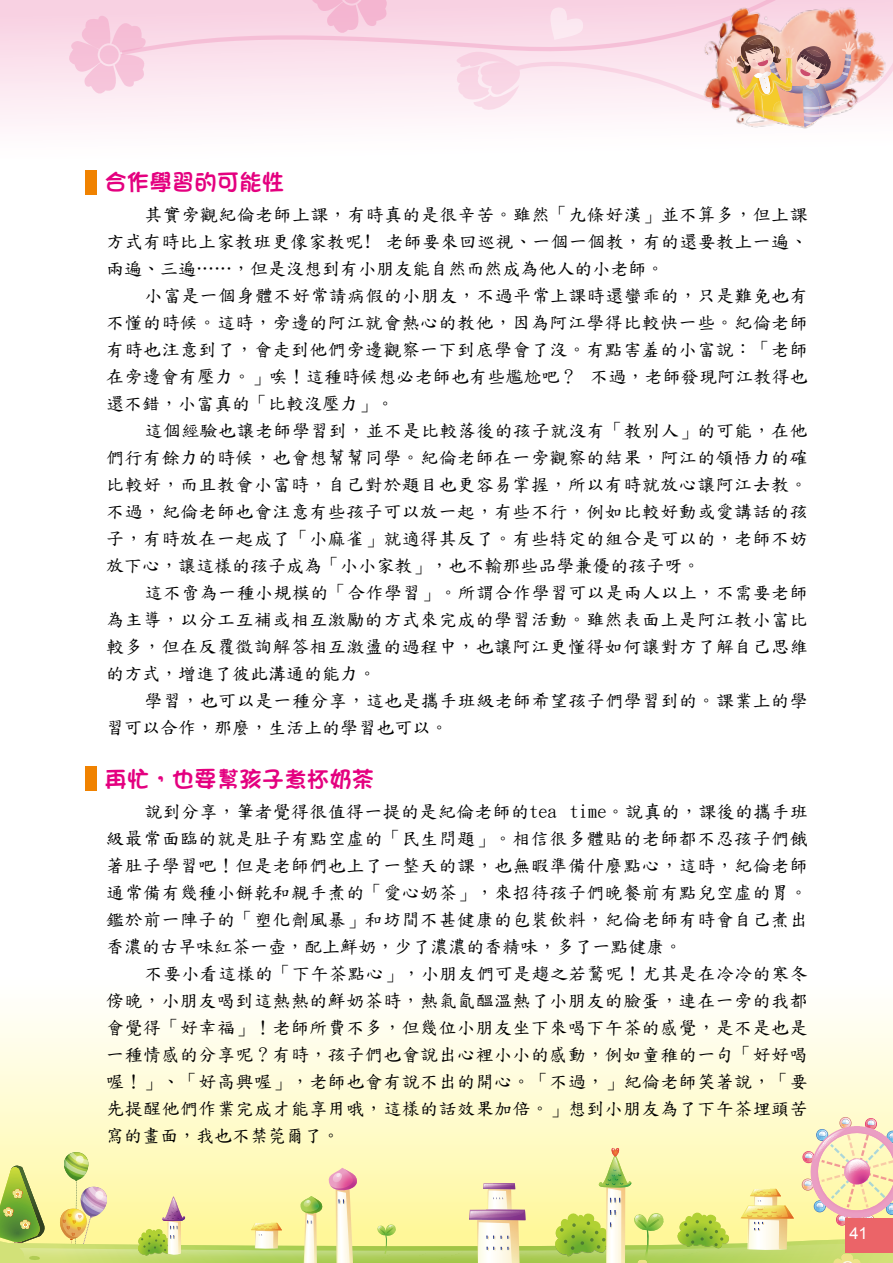
<style>
.page{position:relative;width:893px;height:1263px;background:#fff}
.page>*{position:absolute;margin:0;border:0;box-sizing:border-box;transform-origin:0 0}
.藍中標{font:22.5px "DF Fang Yuan Std W7";color:#e4007f}
.內文{font:18px/27px "DF Kai Shu SB Estd BF";letter-spacing:.025em;color:#000}
.t1{font:16.5px "Arial";color:#fff}
</style>
<div class="page">
<svg style="left:0;top:0;width:1px;height:126px"></svg>
<div style="left:1px;top:0;width:892px;height:159px;background:linear-gradient(to bottom,#f8cde0,#fff)"></div>
<img style="left:689px;top:127px;width:204px;height:22px">
<svg style="left:1px;top:1013px;width:892px;height:104px"></svg>
<svg style="left:63px;top:0;width:830px;height:127px"></svg>
<svg style="left:0;top:1117px;width:893px;height:146px;background:#edeba5"></svg>
<div style="left:85px;top:170px;width:12px;height:24px;background:#f08200"></div>
<div style="left:85px;top:767px;width:12px;height:24px;background:#f08200"></div>
<div style="left:845px;top:1218px;width:48px;height:34px;background:#eb6468"></div>
<p class="藍中標" style="left:104px;top:170px;width:182px">合作學習的可能性</p>
<p class="內文" style="left:106px;top:201px;width:712px;text-indent:38px">其實旁觀紀倫老師上課，有時真的是很辛苦。雖然「九條好漢」並不算多，但上課方式有時比上家教班更像家教呢! 老師要來回巡視、一個一個教，有的還要教上一遍、兩遍、三遍……，但是沒想到有小朋友能自然而然成為他人的小老師。</p>
<p class="內文" style="left:106px;top:282px;width:713px;text-indent:38px">小富是一個身體不好常請病假的小朋友，不過平常上課時還蠻乖的，只是難免也有不懂的時候。這時，旁邊的阿江就會熱心的教他，因為阿江學得比較快一些。紀倫老師有時也注意到了，會走到他們旁邊觀察一下到底學會了沒。有點害羞的小富說：「老師在旁邊會有壓力。」唉！這種時候想必老師也有些尷尬吧？ 不過，老師發現阿江教得也還不錯，小富真的「比較沒壓力」。</p>
<p class="內文" style="left:106px;top:417px;width:703px;text-align:justify;text-indent:38px">這個經驗也讓老師學習到，並不是比較落後的孩子就沒有「教別人」的可能，在他們行有餘力的時候，也會想幫幫同學。紀倫老師在一旁觀察的結果，阿江的領悟力的確比較好，而且教會小富時，自己對於題目也更容易掌握，所以有時就放心讓阿江去教。不過，紀倫老師也會注意有些孩子可以放一起，有些不行，例如比較好動或愛講話的孩子，有時放在一起成了「小麻雀」就適得其反了。有些特定的組合是可以的，老師不妨放下心，讓這樣的孩子成為「小小家教」，也不輸那些品學兼優的孩子呀。</p>
<p class="內文" style="left:106px;top:579px;width:713px;text-indent:38px">這不啻為一種小規模的「合作學習」。所謂合作學習可以是兩人以上，不需要老師為主導，以分工互補或相互激勵的方式來完成的學習活動。雖然表面上是阿江教小富比較多，但在反覆徵詢解答相互激盪的過程中，也讓阿江更懂得如何讓對方了解自己思維的方式，增進了彼此溝通的能力。</p>
<p class="內文" style="left:106px;top:687px;width:703px;text-indent:38px">學習，也可以是一種分享，這也是攜手班級老師希望孩子們學習到的。課業上的學習可以合作，那麼，生活上的學習也可以。</p>
<p class="藍中標" style="left:104px;top:767px;width:271px">再忙，也要幫孩子煮杯奶茶</p>
<p class="內文" style="left:106px;top:798px;width:713px;text-indent:38px">說到分享，筆者覺得很值得一提的是紀倫老師的tea time。說真的，課後的攜手班級最常面臨的就是肚子有點空虛的「民生問題」。相信很多體貼的老師都不忍孩子們餓著肚子學習吧！但是老師們也上了一整天的課，也無暇準備什麼點心，這時，紀倫老師通常備有幾種小餅乾和親手煮的「愛心奶茶」，來招待孩子們晚餐前有點兒空虛的胃。鑑於前一陣子的「塑化劑風暴」和坊間不甚健康的包裝飲料，紀倫老師有時會自己煮出香濃的古早味紅茶一壺，配上鮮奶，少了濃濃的香精味，多了一點健康。</p>
<p class="內文" style="left:106px;top:960px;width:713px;text-indent:38px">不要小看這樣的「下午茶點心」，小朋友們可是趨之若鶩呢！尤其是在冷冷的寒冬傍晚，小朋友喝到這熱熱的鮮奶茶時，熱氣氤醞溫熱了小朋友的臉蛋，連在一旁的我都會覺得「好幸福」！老師所費不多，但幾位小朋友坐下來喝下午茶的感覺，是不是也是一種情感的分享呢？有時，孩子們也會說出心裡小小的感動，例如童稚的一句「好好喝喔！」、「好高興喔」，老師也會有說不出的開心。「不過，」紀倫老師笑著說，「要先提醒他們作業完成才能享用哦，這樣的話效果加倍。」想到小朋友為了下午茶埋頭苦寫的畫面，我也不禁莞爾了。</p>
<p class="t1" style="left:849px;top:1222px;width:9px">41</p>
</div>
